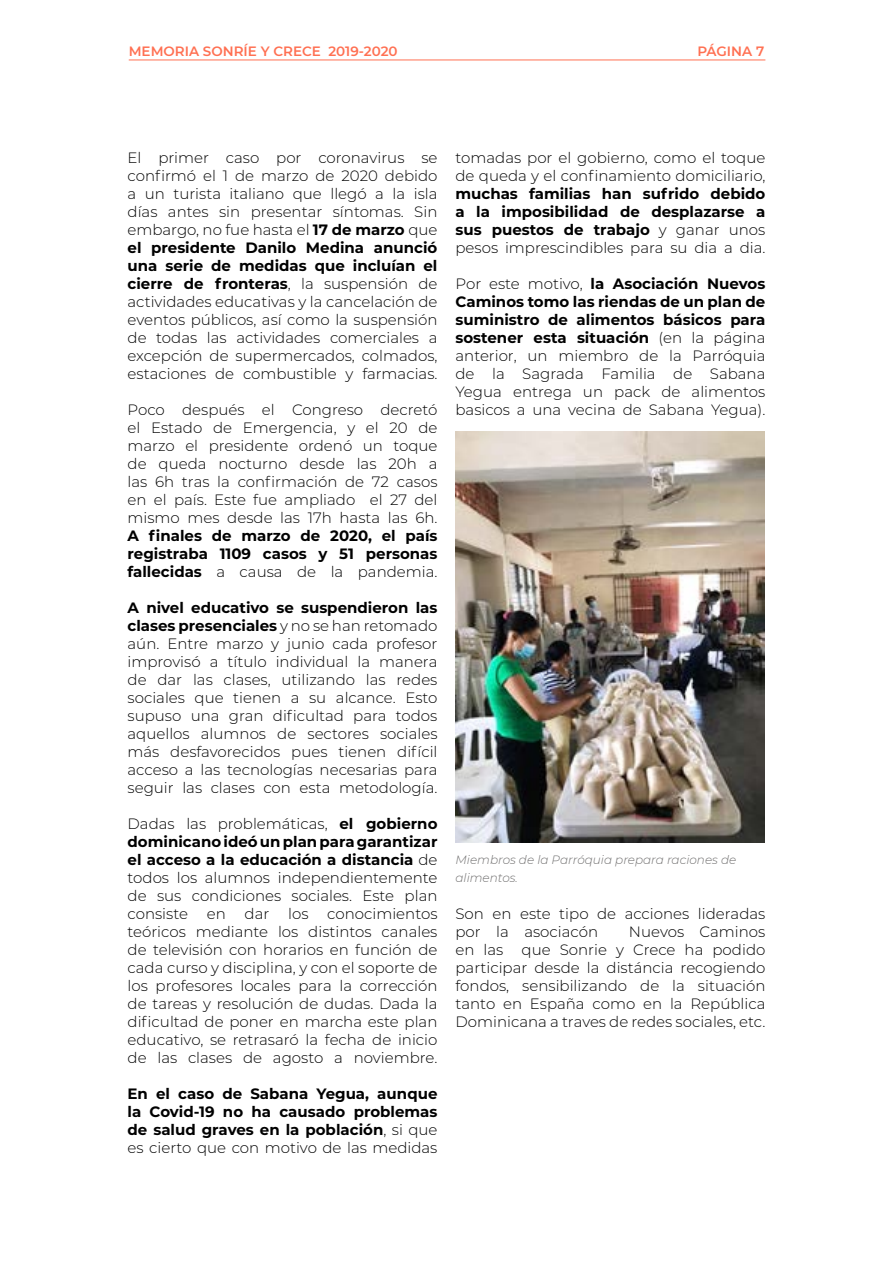
<style>
.page{position:relative;width:893px;height:1263px;background:#fff}
.page>*{position:absolute;margin:0;border:0;box-sizing:border-box;transform-origin:0 0}
.t1{font:300 15px/18px "Montserrat";color:#000;text-align:justify}
.t2{font:700 15px/18px "Montserrat";color:#000;text-align:justify}
.t3{font:600 13.5px "Montserrat";color:#ff7052}
.t4{font:italic 300 12px/18px "Montserrat";color:#706f6f}
.s1{font-weight:700}
.s2{font-weight:300}
</style>
<div class="page">
<hr style="left:129px;top:60px;width:636px;height:1px;background:#ff5733">
<img style="left:455px;top:431px;width:309px;height:412px">
<p class="t3" style="left:129px;top:41px;width:270px">MEMORIA SONRÍE Y CRECE 2019-2020</p>
<p class="t3" style="left:697px;top:41px;width:68px">PÁGINA 7</p>
<p class="t1" style="left:128px;top:149px;width:311px">El primer caso por coronavirus se confirmó el 1 de marzo de 2020 debido a un turista italiano que llegó a la isla días antes sin presentar síntomas. Sin embargo, no fue hasta el <span class="s1">17 de marzo</span> que <span class="s1">el presidente Danilo Medina anunció una serie de medidas que incluían el cierre de fronteras</span>, la suspensión de actividades educativas y la cancelación de eventos públicos, así como la suspensión de todas las actividades comerciales a excepción de supermercados, colmados, estaciones de combustible y farmacias.</p>
<p class="t1" style="left:128px;top:401px;width:311px">Poco después el Congreso decretó el Estado de Emergencia, y el 20 de marzo el presidente ordenó un toque de queda nocturno desde las 20h a las 6h tras la confirmación de 72 casos en el país. Este fue ampliado el 27 del mismo mes desde las 17h hasta las 6h.</p>
<p class="t2" style="left:128px;top:526px;width:311px">A finales de marzo de 2020, el país registraba 1109 casos y 51 personas fallecidas <span class="s2">a causa de la pandemia.</span></p>
<p class="t1" style="left:128px;top:599px;width:311px"><span class="s1">A nivel educativo se suspendieron las clases presenciales</span> y no se han retomado aún. Entre marzo y junio cada profesor improvisó a título individual la manera de dar las clases, utilizando las redes sociales que tienen a su alcance. Esto supuso una gran dificultad para todos aquellos alumnos de sectores sociales más desfavorecidos pues tienen difícil acceso a las tecnologías necesarias para seguir las clases con esta metodología.</p>
<p class="t1" style="left:128px;top:815px;width:311px">Dadas las problemáticas, <span class="s1">el gobierno dominicano ideó un plan para garantizar el acceso a la educación a distancia</span> de todos los alumnos independientemente de sus condiciones sociales. Este plan consiste en</p>
<p class="t1" style="left:245px;top:905px;width:26px">dar</p>
<p class="t1" style="left:288px;top:905px;width:22px">los</p>
<p class="t1" style="left:128px;top:905px;width:311px;text-indent:200px">conocimientos teóricos mediante los distintos canales de televisión con horarios en función de cada curso y disciplina, y con el soporte de los profesores locales para la corrección de tareas y resolución de dudas. Dada la dificultad de poner en marcha este plan educativo, se retrasaró la fecha de inicio de las clases de agosto a noviembre.</p>
<p class="t2" style="left:128px;top:1084px;width:311px">En el caso de Sabana Yegua, aunque la Covid-19 no ha causado problemas de salud graves en la población<span class="s2">, si que es cierto que con motivo de las medidas</span></p>
<p class="t1" style="left:455px;top:149px;width:311px">tomadas por el gobierno, como el toque de queda y el confinamiento domiciliario,</p>
<p class="t2" style="left:455px;top:184px;width:311px">muchas familias han sufrido debido a la imposibilidad de desplazarse a sus puestos de trabajo <span class="s2">y ganar unos pesos imprescindibles para su dia a dia.</span></p>
<p class="t1" style="left:455px;top:275px;width:311px">Por este motivo, <span class="s1">la Asociación Nuevos Caminos tomo las riendas de un plan de suministro de alimentos básicos para sostener esta situación</span> (en la página anterior, un miembro de la Parróquia de la Sagrada Familia de Sabana Yegua entrega un pack de alimentos basicos a una vecina de Sabana Yegua).</p>
<p class="t4" style="left:455px;top:850px;width:282px">Miembros de la Parróquia prepara raciones de alimentos.</p>
<p class="t1" style="left:455px;top:905px;width:311px">Son en este tipo de acciones lideradas por la asociacón</p>
<p class="t1" style="left:455px;top:923px;width:311px;text-indent:173px">Nuevos Caminos en las que Sonrie y Crece ha podido participar desde la distáncia recogiendo fondos, sensibilizando de la situación tanto en España como en la República Dominicana a traves de redes sociales, etc.</p>
</div>
